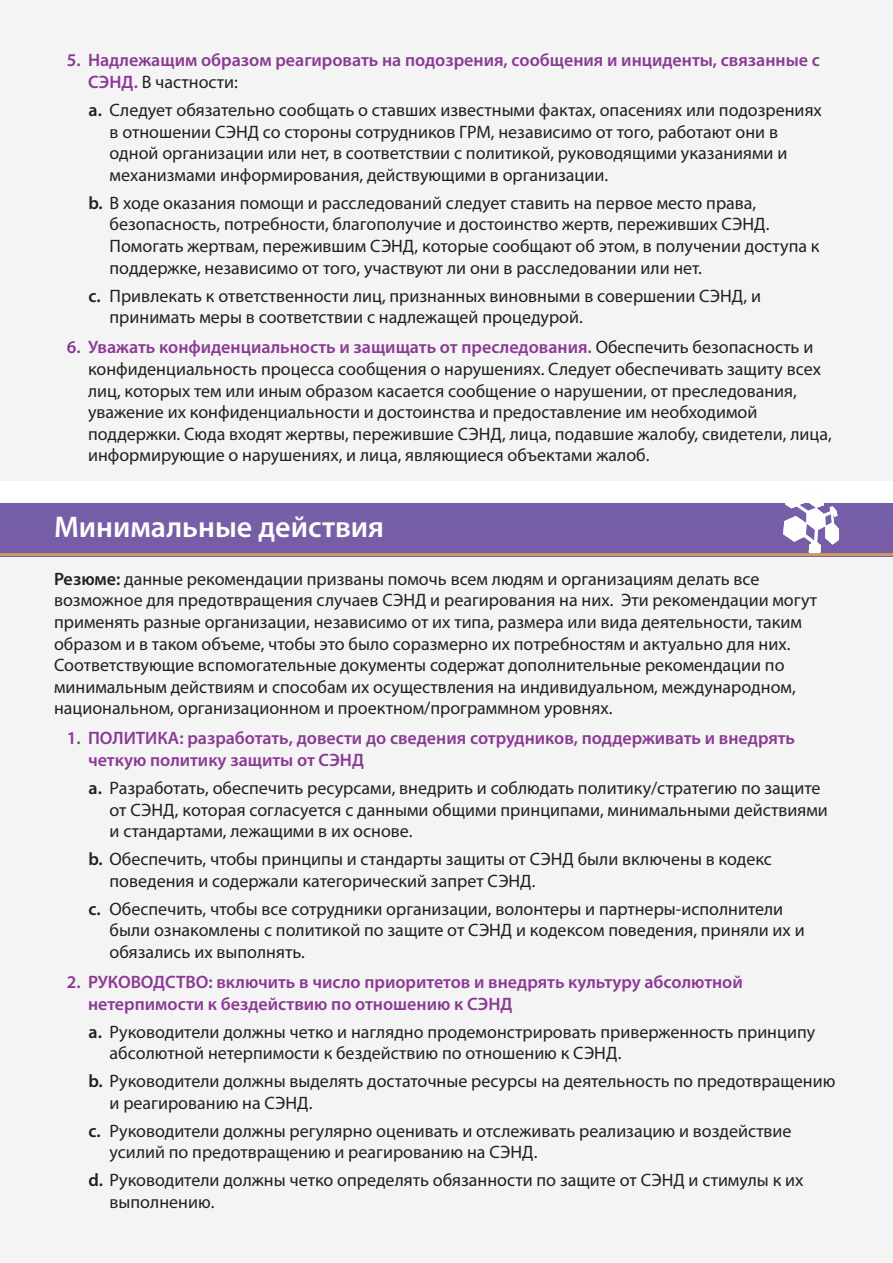
<style>
.page{position:relative;width:893px;height:1263px;background:#fff}
.page>*{position:absolute;margin:0;border:0;box-sizing:border-box;transform-origin:0 0}
.t1{font:600 30px "Myriad Pro";color:#fff}
.Body_Text{font:18px/21.6px "Myriad Pro";color:#231f20}
.t2{font:600 18px/21.6px "Myriad Pro";color:#8c3995}
.s1{font-weight:400;color:#231f20}
.s2{font-weight:600}
.s3{font-weight:600;color:#8c3995}
</style>
<div class="page">
<div style="left:0;top:0;width:893px;height:480px;background:#f4f4f5"></div>
<div style="left:0;top:555px;width:893px;height:708px;background:#f4f4f5"></div>
<div style="left:0;top:503px;width:893px;height:53px;background:#765ea8"></div>
<svg style="left:783px;top:503px;width:56px;height:50px"></svg>
<hr style="left:0;top:553px;width:893px;height:3px;background:#c99c61">
<p class="t2" style="left:88px;top:49px;width:733px;text-indent:-21px">5. Надлежащим образом реагировать на подозрения, сообщения и инциденты, связанные с<br>СЭНД. <span class="s1">В частности:</span></p>
<p class="Body_Text" style="left:110px;top:99px;width:714px;text-indent:-21px"><span class="s2">a.</span> Следует обязательно сообщать о ставших известными фактах, опасениях или подозрениях в отношении СЭНД со стороны сотрудников ГРМ, независимо от того, работают они в одной организации или нет, в соответствии с политикой, руководящими указаниями и механизмами информирования, действующими в организации.</p>
<p class="Body_Text" style="left:110px;top:192px;width:711px;text-indent:-21px"><span class="s2">b.</span> В ходе оказания помощи и расследований следует ставить на первое место права, безопасность, потребности, благополучие и достоинство жертв, переживших СЭНД.<br>Помогать жертвам, пережившим СЭНД, которые сообщают об этом, в получении доступа к поддержке, независимо от того, участвуют ли они в расследовании или нет.</p>
<p class="Body_Text" style="left:110px;top:284px;width:653px;text-indent:-21px"><span class="s2">c.</span> Привлекать к ответственности лиц, признанных виновными в совершении СЭНД, и принимать меры в соответствии с надлежащей процедурой.</p>
<p class="Body_Text" style="left:88px;top:336px;width:745px;text-indent:-21px"><span class="s3">6. Уважать конфиденциальность и защищать от преследования.</span> Обеспечить безопасность и конфиденциальность процесса сообщения о нарушениях. Следует обеспечивать защиту всех лиц, которых тем или иным образом касается сообщение о нарушении, от преследования, уважение их конфиденциальности и достоинства и предоставление им необходимой поддержки. Сюда входят жертвы, пережившие СЭНД, лица, подавшие жалобу, свидетели, лица, информирующие о нарушениях, и лица, являющиеся объектами жалоб.</p>
<p class="t1" style="left:54px;top:508px;width:332px">Минимальные действия</p>
<p class="Body_Text" style="left:54px;top:568px;width:765px"><span class="s2">Резюме:</span> данные рекомендации призваны помочь всем людям и организациям делать все возможное для предотвращения случаев СЭНД и реагирования на них. Эти рекомендации могут применять разные организации, независимо от их типа, размера или вида деятельности, таким образом и в таком объеме, чтобы это было соразмерно их потребностям и актуально для них.<br>Соответствующие вспомогательные документы содержат дополнительные рекомендации по минимальным действиям и способам их осуществления на индивидуальном, международном, национальном, организационном и проектном/программном уровнях.</p>
<p class="t2" style="left:88px;top:727px;width:709px;text-indent:-21px">1. ПОЛИТИКА: разработать, довести до сведения сотрудников, поддерживать и внедрять четкую политику защиты от СЭНД</p>
<p class="Body_Text" style="left:110px;top:777px;width:720px;text-indent:-21px"><span class="s2">a.</span> Разработать, обеспечить ресурсами, внедрить и соблюдать политику/стратегию по защите от СЭНД, которая согласуется с данными общими принципами, минимальными действиями и стандартами, лежащими в их основе.</p>
<p class="Body_Text" style="left:110px;top:848px;width:664px;text-indent:-21px"><span class="s2">b.</span> Обеспечить, чтобы принципы и стандарты защиты от СЭНД были включены в кодекс поведения и содержали категорический запрет СЭНД.</p>
<p class="Body_Text" style="left:110px;top:898px;width:697px;text-indent:-21px"><span class="s2">c.</span> Обеспечить, чтобы все сотрудники организации, волонтеры и партнеры-исполнители были ознакомлены с политикой по защите от СЭНД и кодексом поведения, приняли их и обязались их выполнять.</p>
<p class="t2" style="left:88px;top:971px;width:656px;text-indent:-21px">2. РУКОВОДСТВО: включить в число приоритетов и внедрять культуру абсолютной нетерпимости к бездействию по отношению к СЭНД</p>
<p class="Body_Text" style="left:110px;top:1020px;width:707px;text-indent:-21px"><span class="s2">a.</span> Руководители должны четко и наглядно продемонстрировать приверженность принципу абсолютной нетерпимости к бездействию по отношению к СЭНД.</p>
<p class="Body_Text" style="left:110px;top:1070px;width:727px;text-indent:-21px"><span class="s2">b.</span> Руководители должны выделять достаточные ресурсы на деятельность по предотвращению и реагированию на СЭНД.</p>
<p class="Body_Text" style="left:110px;top:1120px;width:683px;text-indent:-21px"><span class="s2">c.</span> Руководители должны регулярно оценивать и отслеживать реализацию и воздействие усилий по предотвращению и реагированию на СЭНД.</p>
<p class="Body_Text" style="left:110px;top:1169px;width:695px;text-indent:-21px"><span class="s2">d.</span> Руководители должны четко определять обязанности по защите от СЭНД и стимулы к их выполнению.</p>
</div>
